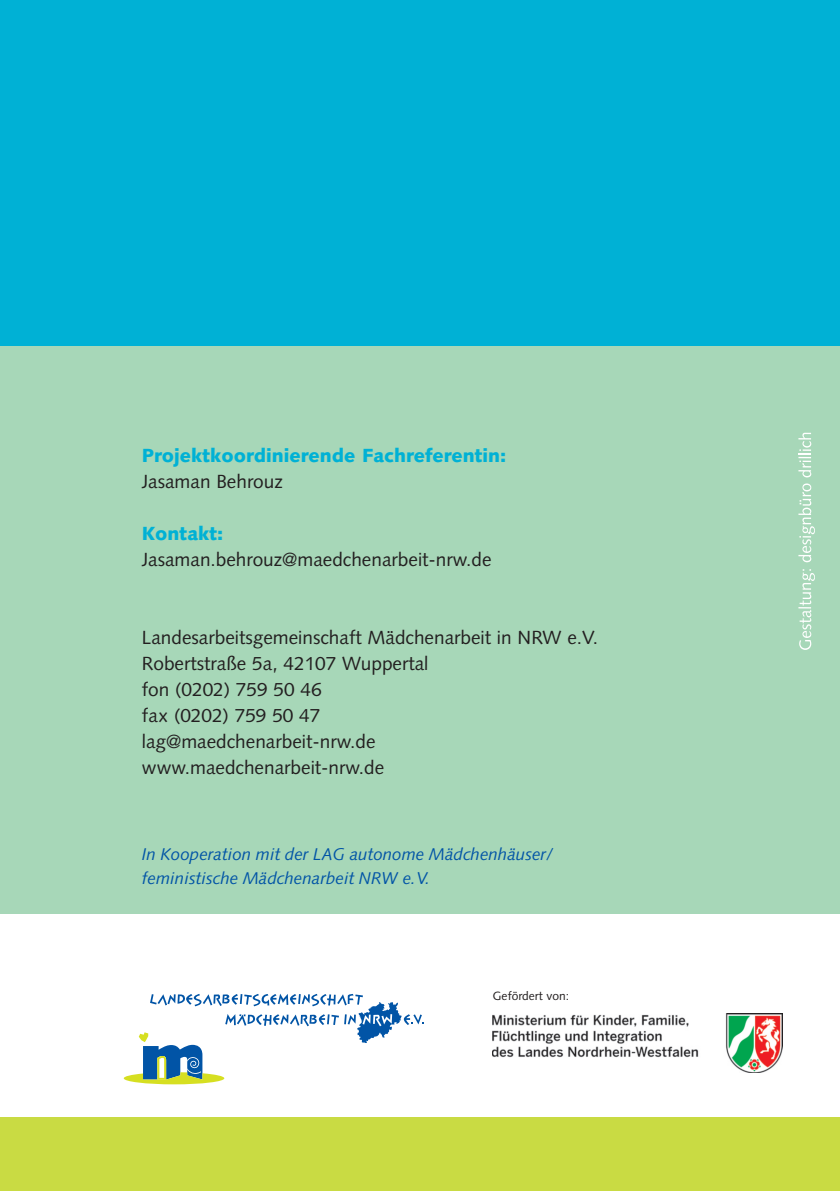
<style>
.page{position:relative;width:840px;height:1191px;background:#fff}
.page>*{position:absolute;margin:0;border:0;box-sizing:border-box;transform-origin:0 0}
.t1{font:19px/26px "Syntax";color:#231f20}
.t2{font:900 19px "Syntax";color:#00b1d5}
.t3{font:italic 17px/24px "Syntax";color:#0154a6}
.t4{font:12px "Syntax";color:#231f20}
</style>
<div class="page">
<div style="left:0;top:0;width:839px;height:346px;background:#00b1d5"></div>
<div style="left:0;top:346px;width:839px;height:567px;background:#a7d7b8"></div>
<div style="left:0;top:1117px;width:839px;height:74px;background:#c9db43"></div>
<svg style="left:124px;top:993px;width:299px;height:91px"></svg>
<img style="left:492px;top:1013px;width:290px;height:59px">
<svg style="left:798px;top:569px;width:16px;height:81px"></svg>
<svg style="left:798px;top:483px;width:16px;height:79px"></svg>
<svg style="left:798px;top:433px;width:12px;height:44px"></svg>
<p class="t2" style="left:142px;top:448px;width:366px">Projektkoordinierende Fachreferentin:</p>
<p class="t1" style="left:142px;top:470px;width:142px">Jasaman Behrouz</p>
<p class="t2" style="left:142px;top:526px;width:83px">Kontakt:</p>
<p class="t1" style="left:142px;top:548px;width:351px">Jasaman.behrouz@maedchenarbeit-nrw.de</p>
<p class="t1" style="left:142px;top:626px;width:457px">Landesarbeitsgemeinschaft Mädchenarbeit in NRW e.V.<br>Robertstraße 5a, 42107 Wuppertal<br>fon (0202) 759 50 46<br>fax (0202) 759 50 47<br>lag@maedchenarbeit-nrw.de www.maedchenarbeit-nrw.de</p>
<p class="t3" style="left:142px;top:844px;width:413px">In Kooperation mit der LAG autonome Mädchenhäuser/ feministische Mädchenarbeit NRW e.V.</p>
<p class="t4" style="left:492px;top:990px;width:78px">Gefördert von:</p>
</div>
